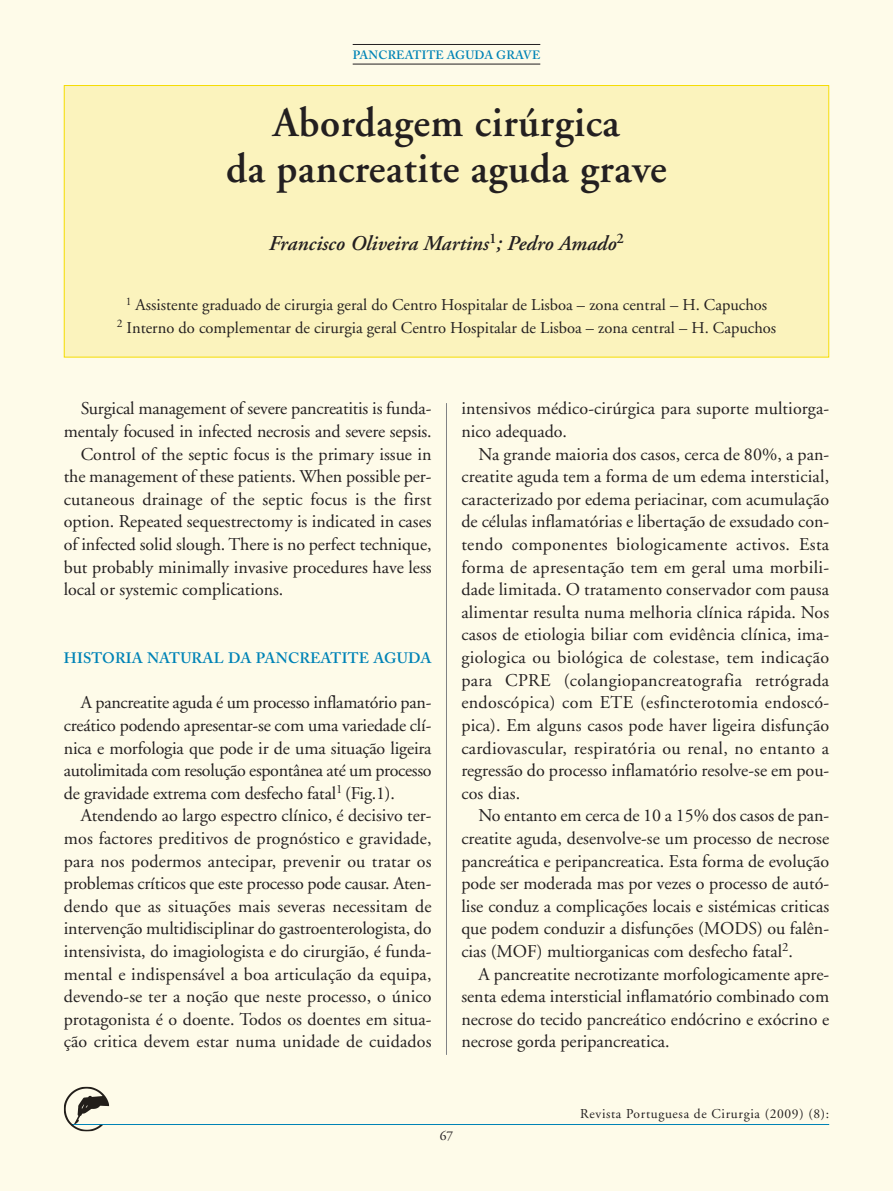
<style>
.page{position:relative;width:893px;height:1191px;background:#fefbe9}
.page>*{position:absolute;margin:0;border:0;box-sizing:border-box;transform-origin:0 0}
.t1{font:600 42px/46.5px "Adobe Garamond";letter-spacing:.015em;color:#231f20;text-align:center}
.t2{font:italic 600 21px "Adobe Garamond";color:#231f20}
.t3{font:18px "Adobe Garamond";color:#231f20}
.t4{font:18px "Adobe Garamond";letter-spacing:.02em;color:#231f20}
.t5{font:18px "Adobe Garamond";letter-spacing:-.02em;color:#231f20}
.t6{font:16.5px/22.6px "Adobe Garamond";color:#231f20;text-align:center}
.t7{font:600 15px "Adobe Caslon";letter-spacing:.01em;color:#0083b6}
.t8{font:13.5px "Adobe Garamond";letter-spacing:.05em;color:#231f20}
.t9{font:600 12px "Adobe Caslon";letter-spacing:.015em;color:#0083b6}
</style>
<div class="page">
<hr style="left:446px;top:403px;width:1px;height:651px;background:#808285">
<hr style="left:72px;top:1124px;width:757px;height:1px;background:#0083b6">
<hr style="left:353px;top:44px;width:187px;height:1px;background:#231f20">
<hr style="left:353px;top:64px;width:187px;height:1px;background:#231f20">
<img style="left:64px;top:1086px;width:45px;height:45px">
<div style="left:65px;top:86px;width:763px;height:271px;background:#fbf3bd"></div>
<p class="t9" style="left:353px;top:50px;width:189px">PANCREATITE AGUDA GRAVE</p>
<p class="t1" style="left:226px;top:103px;width:442px">Abordagem cirúrgica<br>da pancreatite aguda grave</p>
<p class="t2" style="left:269px;top:235px;width:357px">Francisco Oliveira Martins<sup>1</sup>; Pedro Amado<sup>2</sup></p>
<p class="t6" style="left:117px;top:295px;width:661px"><sup>1</sup> Assistente graduado de cirurgia geral do Centro Hospitalar de Lisboa – zona central – H. Capuchos<br><sup>2</sup> Interno do complementar de cirurgia geral Centro Hospitalar de Lisboa – zona central – H. Capuchos</p>
<p class="t3" style="left:81px;top:401px;width:352px">Surgical management of severe pancreatitis is funda-</p>
<p class="t3" style="left:64px;top:424px;width:369px">mentaly focused in infected necrosis and severe sepsis.</p>
<p class="t3" style="left:81px;top:446px;width:352px">Control of the septic focus is the primary issue in</p>
<p class="t3" style="left:64px;top:469px;width:369px">the management of these patients. When possible per-</p>
<p class="t3" style="left:64px;top:492px;width:369px">cutaneous drainage of the septic focus is the first</p>
<p class="t3" style="left:64px;top:514px;width:369px">option. Repeated sequestrectomy is indicated in cases</p>
<p class="t3" style="left:64px;top:537px;width:369px">of infected solid slough. There is no perfect technique,</p>
<p class="t3" style="left:64px;top:560px;width:369px">but probably minimally invasive procedures have less</p>
<p class="t3" style="left:64px;top:582px;width:221px">local or systemic complications.</p>
<p class="t7" style="left:64px;top:652px;width:369px">HISTORIA NATURAL DA PANCREATITE AGUDA</p>
<p class="t3" style="left:81px;top:695px;width:352px">A pancreatite aguda é um processo inflamatório pan-</p>
<p class="t3" style="left:64px;top:718px;width:369px">creático podendo apresentar-se com uma variedade clí-</p>
<p class="t3" style="left:64px;top:740px;width:369px">nica e morfologia que pode ir de uma situação ligeira</p>
<p class="t5" style="left:64px;top:763px;width:369px">autolimitada com resolução espontânea até um processo</p>
<p class="t3" style="left:64px;top:786px;width:333px">de gravidade extrema com desfecho fatal<sup>1</sup> (Fig.1).</p>
<p class="t3" style="left:81px;top:808px;width:352px">Atendendo ao largo espectro clínico, é decisivo ter-</p>
<p class="t3" style="left:64px;top:831px;width:369px">mos factores preditivos de prognóstico e gravidade,</p>
<p class="t3" style="left:64px;top:853px;width:369px">para nos podermos antecipar, prevenir ou tratar os</p>
<p class="t3" style="left:64px;top:876px;width:369px">problemas críticos que este processo pode causar. Aten-</p>
<p class="t3" style="left:64px;top:899px;width:369px">dendo que as situações mais severas necessitam de</p>
<p class="t3" style="left:64px;top:921px;width:369px">intervenção multidisciplinar do gastroenterologista, do</p>
<p class="t3" style="left:64px;top:944px;width:369px">intensivista, do imagiologista e do cirurgião, é funda-</p>
<p class="t3" style="left:64px;top:966px;width:369px">mental e indispensável a boa articulação da equipa,</p>
<p class="t3" style="left:64px;top:989px;width:369px">devendo-se ter a noção que neste processo, o único</p>
<p class="t3" style="left:64px;top:1012px;width:369px">protagonista é o doente. Todos os doentes em situa-</p>
<p class="t3" style="left:64px;top:1034px;width:369px">ção critica devem estar numa unidade de cuidados</p>
<p class="t3" style="left:461px;top:401px;width:369px">intensivos médico-cirúrgica para suporte multiorga-</p>
<p class="t3" style="left:461px;top:424px;width:107px">nico adequado.</p>
<p class="t3" style="left:478px;top:446px;width:352px">Na grande maioria dos casos, cerca de 80%, a pan-</p>
<p class="t3" style="left:461px;top:469px;width:369px">creatite aguda tem a forma de um edema intersticial,</p>
<p class="t3" style="left:461px;top:492px;width:369px">caracterizado por edema periacinar, com acumulação</p>
<p class="t3" style="left:461px;top:514px;width:369px">de células inflamatórias e libertação de exsudado con-</p>
<p class="t4" style="left:461px;top:537px;width:369px">tendo componentes biologicamente activos. Esta</p>
<p class="t4" style="left:461px;top:560px;width:369px">forma de apresentação tem em geral uma morbili-</p>
<p class="t3" style="left:461px;top:582px;width:369px">dade limitada. O tratamento conservador com pausa</p>
<p class="t3" style="left:461px;top:605px;width:369px">alimentar resulta numa melhoria clínica rápida. Nos</p>
<p class="t3" style="left:461px;top:627px;width:369px">casos de etiologia biliar com evidência clínica, ima-</p>
<p class="t4" style="left:461px;top:650px;width:369px">giologica ou biológica de colestase, tem indicação</p>
<p class="t4" style="left:461px;top:673px;width:369px">para CPRE (colangiopancreatografia retrógrada</p>
<p class="t4" style="left:461px;top:695px;width:369px">endoscópica) com ETE (esfincterotomia endoscó-</p>
<p class="t3" style="left:461px;top:718px;width:369px">pica). Em alguns casos pode haver ligeira disfunção</p>
<p class="t4" style="left:461px;top:740px;width:369px">cardiovascular, respiratória ou renal, no entanto a</p>
<p class="t3" style="left:461px;top:763px;width:369px">regressão do processo inflamatório resolve-se em pou-</p>
<p class="t3" style="left:461px;top:786px;width:61px">cos dias.</p>
<p class="t3" style="left:478px;top:808px;width:352px">No entanto em cerca de 10 a 15% dos casos de pan-</p>
<p class="t3" style="left:461px;top:831px;width:369px">creatite aguda, desenvolve-se um processo de necrose</p>
<p class="t3" style="left:461px;top:853px;width:369px">pancreática e peripancreatica. Esta forma de evolução</p>
<p class="t3" style="left:461px;top:876px;width:369px">pode ser moderada mas por vezes o processo de autó-</p>
<p class="t3" style="left:461px;top:899px;width:369px">lise conduz a complicações locais e sistémicas criticas</p>
<p class="t3" style="left:461px;top:921px;width:369px">que podem conduzir a disfunções (MODS) ou falên-</p>
<p class="t3" style="left:461px;top:944px;width:333px">cias (MOF) multiorganicas com desfecho fatal<sup>2</sup>.</p>
<p class="t3" style="left:478px;top:966px;width:352px">A pancreatite necrotizante morfologicamente apre-</p>
<p class="t3" style="left:461px;top:989px;width:369px">senta edema intersticial inflamatório combinado com</p>
<p class="t3" style="left:461px;top:1012px;width:369px">necrose do tecido pancreático endócrino e exócrino e</p>
<p class="t3" style="left:461px;top:1034px;width:210px">necrose gorda peripancreatica.</p>
<p class="t8" style="left:440px;top:1130px;width:15px">67</p>
<p class="t8" style="left:580px;top:1107px;width:250px">Revista Portuguesa de Cirurgia (2009) (8):</p>
</div>
